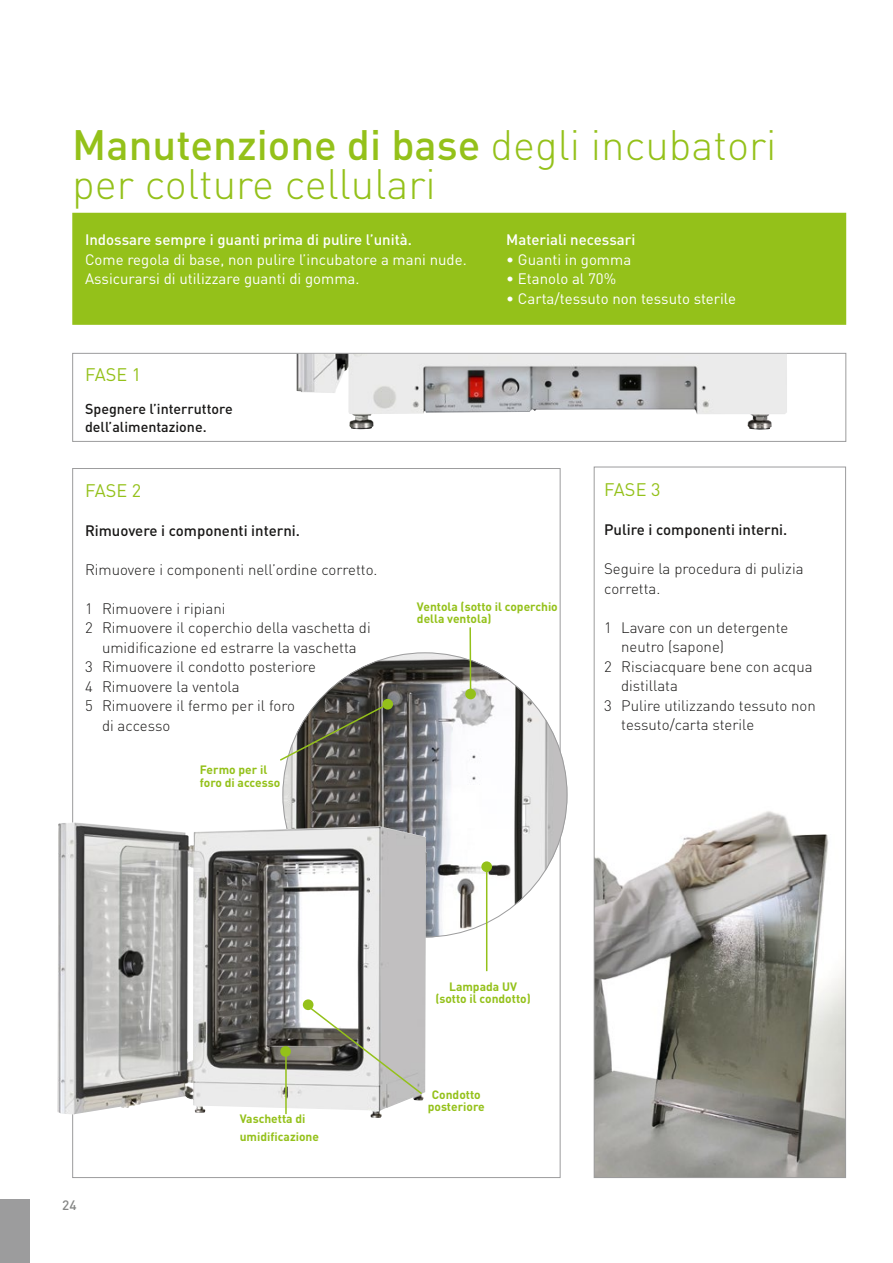
<style>
.page{position:relative;width:893px;height:1263px;background:#fff}
.page>*{position:absolute;margin:0;border:0;box-sizing:border-box;transform-origin:0 0}
.t1{font:300 42px/39px "DINOT";color:#94c11a}
.t2{font:18px "DINOT";color:#94c11a}
.t3{font:300 15px/19.5px "DIN Pro";color:#181716}
.t4{font:15px/19.5px "DINOT";color:#fff}
.t5{font:500 15px "DINOT";color:#fff}
.t6{font:500 15px "DINOT";color:#181716}
.t7{font:500 14.25px/18px "DINOT";color:#181716}
.t8{font:500 13.5px "DINOT";color:#868786}
.t9{font:700 12px/12.1px "DINOT";color:#94c11a}
.s1{font-weight:500}
</style>
<div class="page">
<div style="left:0;top:1199px;width:30px;height:64px;background:#9c9c9d"></div>
<div style="left:73px;top:213px;width:772px;height:111px;background:#94c11a"></div>
<div style="left:72px;top:213px;width:774px;height:112px;border:2px solid #94c11a"></div>
<img style="left:282px;top:652px;width:285px;height:285px;border-radius:142px">
<img style="left:58px;top:822px;width:369px;height:296px">
<hr style="left:285px;top:1051px;width:2px;height:63px;background:#94c11a">
<svg style="left:304px;top:1003px;width:120px;height:93px;background:#b8b8b4"></svg>
<div style="left:280px;top:1046px;width:11px;height:11px;background:#94c11a;border-radius:50%"></div>
<div style="left:303px;top:999px;width:10px;height:11px;background:#94c11a;border-radius:50%"></div>
<hr style="left:486px;top:870px;width:1px;height:101px;background:#94c11a">
<hr style="left:469px;top:627px;width:2px;height:67px;background:#94c11a">
<svg style="left:280px;top:701px;width:112px;height:61px"></svg>
<div style="left:481px;top:861px;width:11px;height:11px;background:#94c11a;border-radius:50%"></div>
<div style="left:465px;top:689px;width:11px;height:10px;background:#94c11a;border-radius:50%"></div>
<div style="left:382px;top:699px;width:11px;height:10px;background:#94c11a;border-radius:50%"></div>
<div style="left:72px;top:353px;width:774px;height:89px;border:1px solid #9c9c9d"></div>
<img style="left:297px;top:354px;width:490px;height:76px">
<img style="left:596px;top:811px;width:248px;height:365px">
<div style="left:594px;top:467px;width:252px;height:711px;border:1px solid #9c9c9d"></div>
<h1 class="t1" style="left:72px;top:125px;width:706px"><span class="s1">Manutenzione di base</span> degli incubatori per colture cellulari</h1>
<p class="t5" style="left:85px;top:230px;width:328px">Indossare sempre i guanti prima di pulire l’unità.</p>
<p class="t4" style="left:85px;top:249px;width:383px">Come regola di base, non pulire l’incubatore a mani nude.<br>Assicurarsi di utilizzare guanti di gomma.</p>
<p class="t2" style="left:85px;top:363px;width:58px">FASE 1</p>
<p class="t7" style="left:85px;top:400px;width:149px">Spegnere l’interruttore dell’alimentazione.</p>
<p class="t5" style="left:506px;top:230px;width:131px">Materiali necessari</p>
<p class="t4" style="left:506px;top:249px;width:127px">• Guanti in gomma</p>
<p class="t4" style="left:506px;top:269px;width:112px">• Etanolo al 70%</p>
<p class="t4" style="left:506px;top:288px;width:231px">• Carta/tessuto non tessuto sterile</p>
<p class="t2" style="left:85px;top:479px;width:58px">FASE 2</p>
<p class="t6" style="left:85px;top:521px;width:217px">Rimuovere i componenti interni.</p>
<p class="t3" style="left:85px;top:558px;width:294px">Rimuovere i componenti nell’ordine corretto.</p>
<p class="t3" style="left:85px;top:597px;width:142px">1 Rimuovere i ripiani</p>
<p class="t3" style="left:85px;top:617px;width:287px">2 Rimuovere il coperchio della vaschetta di</p>
<p class="t3" style="left:102px;top:636px;width:256px">umidificazione ed estrarre la vaschetta</p>
<p class="t3" style="left:85px;top:656px;width:233px">3 Rimuovere il condotto posteriore</p>
<p class="t3" style="left:85px;top:675px;width:156px">4 Rimuovere la ventola</p>
<p class="t3" style="left:85px;top:695px;width:211px">5 Rimuovere il fermo per il foro</p>
<p class="t3" style="left:102px;top:714px;width:70px">di accesso</p>
<p class="t9" style="left:200px;top:763px;width:82px">Fermo per il foro di accesso</p>
<p class="t9" style="left:417px;top:600px;width:142px">Ventola (sotto il coperchio della ventola)</p>
<p class="t2" style="left:604px;top:478px;width:58px">FASE 3</p>
<p class="t6" style="left:604px;top:520px;width:185px">Pulire i componenti interni.</p>
<p class="t3" style="left:604px;top:557px;width:201px">Seguire la procedura di pulizia corretta.</p>
<p class="t3" style="left:604px;top:616px;width:186px">1 Lavare con un detergente</p>
<p class="t3" style="left:621px;top:635px;width:104px">neutro (sapone)</p>
<p class="t3" style="left:604px;top:655px;width:210px">2 Risciacquare bene con acqua</p>
<p class="t3" style="left:621px;top:674px;width:58px">distillata</p>
<p class="t3" style="left:604px;top:694px;width:213px">3 Pulire utilizzando tessuto non</p>
<p class="t3" style="left:621px;top:713px;width:135px">tessuto/carta sterile</p>
<p class="t8" style="left:62px;top:1196px;width:16px">24</p>
<p class="t9" style="left:240px;top:1109px;width:81px;line-height:18px">Vaschetta di umidificazione</p>
<p class="t9" style="left:435px;top:980px;width:97px;text-align:center">Lampada UV (sotto il condotto)</p>
<p class="t9" style="left:428px;top:1088px;width:58px;text-align:center">Condotto posteriore</p>
</div>
